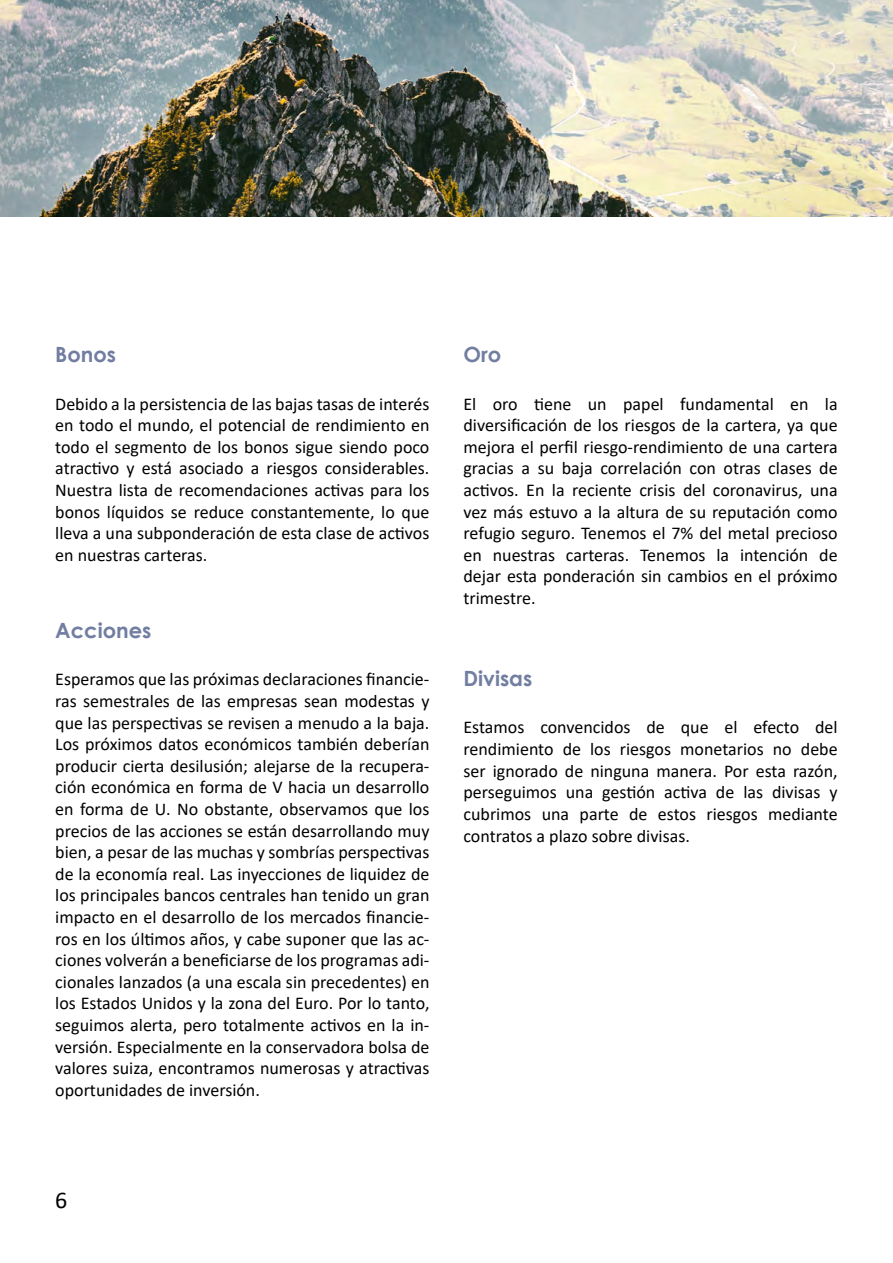
<style>
.page{position:relative;width:893px;height:1263px;background:#fff}
.page>*{position:absolute;margin:0;border:0;box-sizing:border-box;transform-origin:0 0}
.t1{font:24px "Calibri";color:#000}
.t2{font:700 21px "Century Gothic";color:#717ea1}
.t3{font:18px/21.6px "Calibri";color:#000;text-align:justify}
</style>
<div class="page">
<img style="left:0;top:0;width:893px;height:216px">
<p class="t2" style="left:55px;top:339px;width:62px">Bonos</p>
<p class="t3" style="left:55px;top:392px;width:376px">Debido a la persistencia de las bajas tasas de interés en todo el mundo, el potencial de rendimiento en todo el segmento de los bonos sigue siendo poco atractivo y está asociado a riesgos considerables.<br>Nuestra lista de recomendaciones activas para los bonos líquidos se reduce constantemente, lo que lleva a una subponderación de esta clase de activos en nuestras carteras.</p>
<p class="t2" style="left:55px;top:615px;width:98px">Acciones</p>
<p class="t3" style="left:55px;top:668px;width:376px">Esperamos que las próximas declaraciones financie&shy;ras semestrales de las empresas sean modestas y que las perspectivas se revisen a menudo a la baja.<br>Los próximos datos económicos también deberían producir cierta desilusión; alejarse de la recupera&shy;ción económica en forma de V hacia un desarrollo en forma de U. No obstante, observamos que los precios de las acciones se están desarrollando muy bien, a pesar de las muchas y sombrías perspectivas de la economía real. Las inyecciones de liquidez de los principales bancos centrales han tenido un gran impacto en el desarrollo de los mercados financie&shy;ros en los últimos años, y cabe suponer que las ac&shy;ciones volverán a beneficiarse de los programas adi&shy;cionales lanzados (a una escala sin precedentes) en los Estados Unidos y la zona del Euro. Por lo tanto, seguimos alerta, pero totalmente activos en la in&shy;versión. Especialmente en la conservadora bolsa de valores suiza, encontramos numerosas y atractivas oportunidades de inversión.</p>
<p class="t2" style="left:463px;top:339px;width:39px">Oro</p>
<p class="t3" style="left:463px;top:392px;width:376px">El oro tiene un papel fundamental en la diversificación de los riesgos de la cartera, ya que mejora el perfil riesgo-rendimiento de una cartera gracias a su baja correlación con otras clases de activos. En la reciente crisis del coronavirus, una vez más estuvo a la altura de su reputación como refugio seguro. Tenemos el 7% del metal precioso en nuestras carteras. Tenemos la intención de dejar esta ponderación sin cambios en el próximo trimestre.</p>
<p class="t2" style="left:463px;top:663px;width:70px">Divisas</p>
<p class="t3" style="left:463px;top:716px;width:376px">Estamos convencidos de que el efecto del rendimiento de los riesgos monetarios no debe ser ignorado de ninguna manera. Por esta razón, perseguimos una gestión activa de las divisas y cubrimos una parte de estos riesgos mediante contratos a plazo sobre divisas.</p>
<h1 class="t1" style="left:55px;top:1183px;width:14px">6</h1>
</div>
